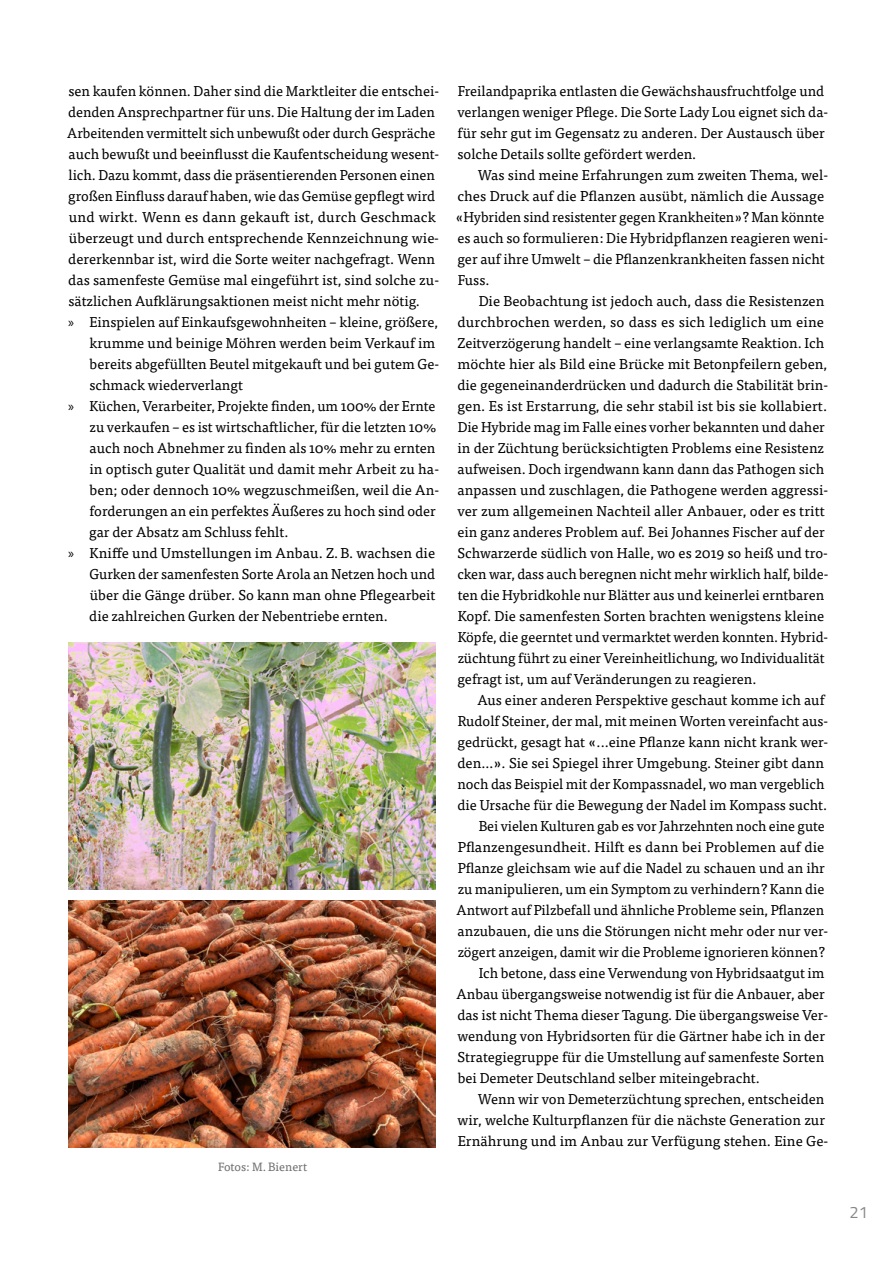
<style>
.page{position:relative;width:893px;height:1263px;background:#fff}
.page>*{position:absolute;margin:0;border:0;box-sizing:border-box;transform-origin:0 0}
.t1{font:16.5px "Titillium";color:#878787}
.t2{font:14.25px/21px "Tisa Pro";color:#000}
.t3{font:12px "Tisa Pro";color:#706f6f}
.s1{font-family:"Myriad Pro"}
</style>
<div class="page">
<img style="left:68px;top:643px;width:368px;height:246px">
<img style="left:68px;top:900px;width:368px;height:247px">
<p class="t2" style="left:69px;top:80px;width:372px">sen kaufen können. Daher sind die Marktleiter die entschei-</p>
<p class="t2" style="left:68px;top:101px;width:368px">denden Ansprechpartner für uns. Die Haltung der im Laden</p>
<p class="t2" style="left:67px;top:122px;width:369px">Arbeitenden vermittelt sich unbewußt oder durch Gespräche</p>
<p class="t2" style="left:69px;top:143px;width:372px">auch bewußt und beeinflusst die Kaufentscheidung wesent-</p>
<p class="t2" style="left:69px;top:164px;width:368px">lich. Dazu kommt, dass die präsentierenden Personen einen</p>
<p class="t2" style="left:68px;top:185px;width:368px">großen Einfluss darauf haben, wie das Gemüse gepflegt wird</p>
<p class="t2" style="left:69px;top:206px;width:369px">und wirkt. Wenn es dann gekauft ist, durch Geschmack</p>
<p class="t2" style="left:69px;top:227px;width:372px">überzeugt und durch entsprechende Kennzeichnung wie-</p>
<p class="t2" style="left:68px;top:248px;width:368px">dererkennbar ist, wird die Sorte weiter nachgefragt. Wenn</p>
<p class="t2" style="left:68px;top:269px;width:372px">das samenfeste Gemüse mal eingeführt ist, sind solche zu-</p>
<p class="t2" style="left:69px;top:290px;width:353px">sätzlichen Aufklärungsaktionen meist nicht mehr nötig.</p>
<p class="t2" style="left:68px;top:311px;width:372px"><span class="s1">»</span> Einspielen auf Einkaufsgewohnheiten – kleine, größere,</p>
<p class="t2" style="left:90px;top:332px;width:347px">krumme und beinige Möhren werden beim Verkauf im</p>
<p class="t2" style="left:90px;top:353px;width:351px">bereits abgefüllten Beutel mitgekauft und bei gutem Ge-</p>
<p class="t2" style="left:90px;top:374px;width:155px">schmack wiederverlangt</p>
<p class="t2" style="left:68px;top:395px;width:369px"><span class="s1">»</span> Küchen, Verarbeiter, Projekte finden, um 100% der Ernte</p>
<p class="t2" style="left:90px;top:416px;width:348px">zu verkaufen – es ist wirtschaftlicher, für die letzten 10%</p>
<p class="t2" style="left:90px;top:437px;width:347px">auch noch Abnehmer zu finden als 10% mehr zu ernten</p>
<p class="t2" style="left:89px;top:458px;width:351px">in optisch guter Qualität und damit mehr Arbeit zu ha-</p>
<p class="t2" style="left:90px;top:479px;width:351px">ben; oder dennoch 10% wegzuschmeißen, weil die An-</p>
<p class="t2" style="left:89px;top:500px;width:348px">forderungen an ein perfektes Äußeres zu hoch sind oder</p>
<p class="t2" style="left:89px;top:521px;width:201px">gar der Absatz am Schluss fehlt.</p>
<p class="t2" style="left:68px;top:542px;width:369px"><span class="s1">»</span> Kniffe und Umstellungen im Anbau. Z.B. wachsen die</p>
<p class="t2" style="left:89px;top:563px;width:347px">Gurken der samenfesten Sorte Arola an Netzen hoch und</p>
<p class="t2" style="left:90px;top:584px;width:347px">über die Gänge drüber. So kann man ohne Pflegearbeit</p>
<p class="t2" style="left:89px;top:605px;width:300px">die zahlreichen Gurken der Nebentriebe ernten.</p>
<p class="t3" style="left:218px;top:1157px;width:91px">Fotos: M. Bienert</p>
<p class="t2" style="left:457px;top:80px;width:372px">Freilandpaprika entlasten die Gewächshausfruchtfolge und verlangen weniger Pflege. Die Sorte Lady Lou eignet sich da&shy;für sehr gut im Gegensatz zu anderen. Der Austausch über solche Details sollte gefördert werden.</p>
<p class="t2" style="left:456px;top:164px;width:374px;text-indent:22px">Was sind meine Erfahrungen zum zweiten Thema, wel&shy;ches Druck auf die Pflanzen ausübt, nämlich die Aussage «Hybriden sind resistenter gegen Krankheiten»? Man könnte es auch so formulieren: Die Hybridpflanzen reagieren weni&shy;ger auf ihre Umwelt – die Pflanzenkrankheiten fassen nicht Fuss.</p>
<p class="t2" style="left:457px;top:290px;width:373px;text-indent:21px">Die Beobachtung ist jedoch auch, dass die Resistenzen durchbrochen werden, so dass es sich lediglich um eine Zeitverzögerung handelt – eine verlangsamte Reaktion. Ich möchte hier als Bild eine Brücke mit Betonpfeilern geben, die gegeneinanderdrücken und dadurch die Stabilität brin&shy;gen. Es ist Erstarrung, die sehr stabil ist bis sie kollabiert.<br>Die Hybride mag im Falle eines vorher bekannten und daher in der Züchtung berücksichtigten Problems eine Resistenz aufweisen. Doch irgendwann kann dann das Pathogen sich anpassen und zuschlagen, die Pathogene werden aggressi&shy;ver zum allgemeinen Nachteil aller Anbauer, oder es tritt ein ganz anderes Problem auf. Bei Johannes Fischer auf der Schwarzerde südlich von Halle, wo es 2019 so heiß und tro&shy;cken war, dass auch beregnen nicht mehr wirklich half, bilde&shy;ten die Hybridkohle nur Blätter aus und keinerlei erntbaren Kopf. Die samenfesten Sorten brachten wenigstens kleine Köpfe, die geerntet und vermarktet werden konnten. Hybrid&shy;züchtung führt zu einer Vereinheitlichung, wo Individualität gefragt ist, um auf Veränderungen zu reagieren.</p>
<p class="t2" style="left:477px;top:689px;width:349px">Aus einer anderen Perspektive geschaut komme ich auf</p>
<p class="t2" style="left:458px;top:710px;width:372px">Rudolf Steiner, der mal, mit meinen Worten vereinfacht aus-</p>
<p class="t2" style="left:457px;top:731px;width:372px">gedrückt, gesagt hat «...eine Pflanze kann nicht krank wer-</p>
<p class="t2" style="left:457px;top:752px;width:368px">den…». Sie sei Spiegel ihrer Umgebung. Steiner gibt dann</p>
<p class="t2" style="left:458px;top:773px;width:368px">noch das Beispiel mit der Kompassnadel, wo man vergeblich</p>
<p class="t2" style="left:457px;top:794px;width:371px">die Ursache für die Bewegung der Nadel im Kompass sucht.</p>
<p class="t2" style="left:479px;top:815px;width:347px">Bei vielen Kulturen gab es vor Jahrzehnten noch eine gute</p>
<p class="t2" style="left:458px;top:836px;width:368px">Pflanzengesundheit. Hilft es dann bei Problemen auf die</p>
<p class="t2" style="left:458px;top:857px;width:369px">Pflanze gleichsam wie auf die Nadel zu schauen und an ihr</p>
<p class="t2" style="left:458px;top:878px;width:368px">zu manipulieren, um ein Symptom zu verhindern? Kann die</p>
<p class="t2" style="left:456px;top:899px;width:369px">Antwort auf Pilzbefall und ähnliche Probleme sein, Pflanzen</p>
<p class="t2" style="left:458px;top:920px;width:372px">anzubauen, die uns die Störungen nicht mehr oder nur ver-</p>
<p class="t2" style="left:458px;top:941px;width:369px">zögert anzeigen, damit wir die Probleme ignorieren können?</p>
<p class="t2" style="left:479px;top:962px;width:347px">Ich betone, dass eine Verwendung von Hybridsaatgut im</p>
<p class="t2" style="left:456px;top:983px;width:370px">Anbau übergangsweise notwendig ist für die Anbauer, aber</p>
<p class="t2" style="left:457px;top:1004px;width:372px">das ist nicht Thema dieser Tagung. Die übergangsweise Ver-</p>
<p class="t2" style="left:458px;top:1025px;width:369px">wendung von Hybridsorten für die Gärtner habe ich in der</p>
<p class="t2" style="left:458px;top:1046px;width:368px">Strategiegruppe für die Umstellung auf samenfeste Sorten</p>
<p class="t2" style="left:458px;top:1067px;width:304px">bei Demeter Deutschland selber miteingebracht.</p>
<p class="t2" style="left:478px;top:1088px;width:348px">Wenn wir von Demeterzüchtung sprechen, entscheiden</p>
<p class="t2" style="left:458px;top:1109px;width:369px">wir, welche Kulturpflanzen für die nächste Generation zur</p>
<p class="t2" style="left:458px;top:1130px;width:372px">Ernährung und im Anbau zur Verfügung stehen. Eine Ge-</p>
<p class="t1" style="left:849px;top:1200px;width:20px">21</p>
</div>
